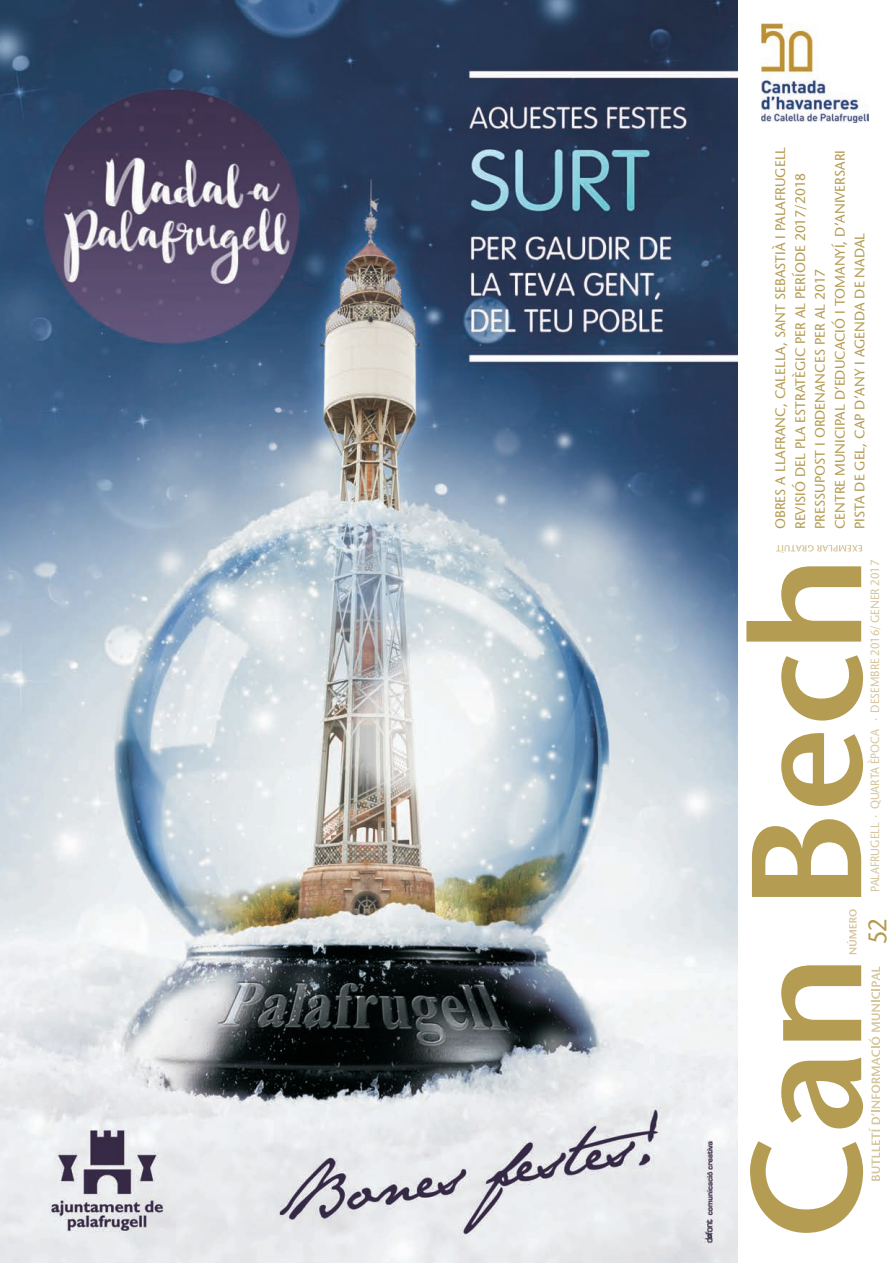
<style>
.page{position:relative;width:894px;height:1263px;background:#fff}
.page>*{position:absolute;margin:0;border:0;box-sizing:border-box;transform-origin:0 0}
.t1{font:25.5px "Stone Sans";color:#b49c52;scale:.93 1}
.t2{font:13.8px/19.8px "Stone Sans";color:#b49c52}
.t3{font:12px "Stone Sans";color:#d7c69d;scale:.94 1}
</style>
<div class="page">
<svg style="left:776px;top:545px;width:85px;height:8px"></svg>
<svg style="left:846px;top:909px;width:10px;height:45px"></svg>
<svg style="left:750px;top:965px;width:130px;height:267px"></svg>
<svg style="left:781px;top:733px;width:82px;height:72px"></svg>
<svg style="left:781px;top:655px;width:82px;height:65px"></svg>
<svg style="left:746px;top:566px;width:115px;height:75px"></svg>
<svg style="left:751px;top:819px;width:110px;height:77px"></svg>
<img style="left:761px;top:23px;width:107px;height:99px">
<img style="left:0;top:0;width:737px;height:1262px">
<p class="t2" style="left:772px;top:529px;width:383px;rotate:-90deg">OBRES A LLAFRANC, CALELLA, SANT SEBASTIÀ I PALAFRUGELL REVISIÓ DEL PLA ESTRATÈGIC PER AL PERÍODE 2017/2018<br>PRESSUPOST I ORDENANCES PER AL 2017<br>CENTRE MUNICIPAL D’EDUCACIÓ I TOMANYÍ, D’ANIVERSARI PISTA DE GEL, CAP D’ANY I AGENDA DE NADAL</p>
<p class="t3" style="left:870px;top:891px;width:354px;rotate:-90deg">PALAFRUGELL · QUARTA ÈPOCA · DESEMBRE 2016/ GENER 2017</p>
<h1 class="t1" style="left:867px;top:943px;width:29px;rotate:-90deg">52</h1>
</div>
